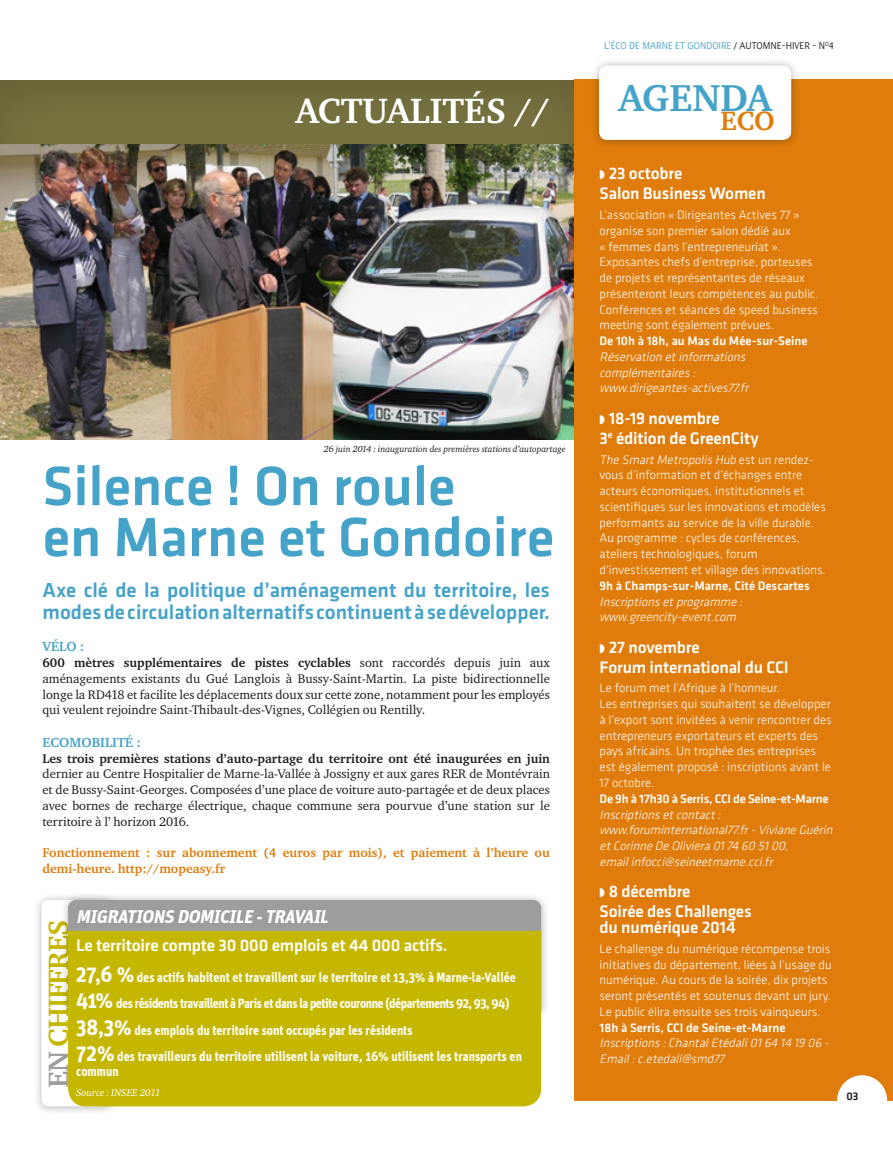
<style>
.page{position:relative;width:893px;height:1149px;background:#fff}
.page>*{position:absolute;margin:0;border:0;box-sizing:border-box;transform-origin:0 0}
.t1{font:500 57.3px/51px "Klavika";color:#45a3c9}
.t2{font:700 38.4px "Charter ITC";color:#45a3c9}
.t3{font:700 36px "Charter ITC";color:#fff}
.t4{font:700 28.65px "Charter ITC";letter-spacing:-.04em;color:#c5b700}
.t5{font:700 27.15px "Charter ITC";color:#df7c0b}
.t6{font:500 21px/22.5px "Klavika";color:#45a3c9}
.t7{font:italic 700 18.6px "Unit";color:#fff}
.t8{font:500 17.25px/19.8px "Klavika";letter-spacing:-.01em;color:#fff}
.t9{font:700 13.5px/26.5px "Unit";letter-spacing:-.005em;color:#fff;scale:.9 1}
.t10{font:700 13.5px "Charter ITC";color:#45a3c9}
.t11{font:700 12.9px/15.8px "Charter ITC";color:#df7c0b}
.t12{font:300 12.75px/15.8px "Klavika";color:#fff}
.t13{font:12.75px/15.8px "Charter ITC";color:#1d1d1b;text-align:justify}
.t14{font:italic 300 12.75px/15.8px "Klavika";color:#fff}
.t15{font:500 12.75px "Klavika";color:#fff}
.t16{font:700 12.75px "Charter ITC";color:#1d1d1b}
.t17{font:500 12.75px "Klavika";letter-spacing:-.02em;color:#fff}
.t18{font:500 11.4px "Klavika";color:#1d1d1b}
.t19{font:condensed 10.05px "Ergo LT Pro";color:#45a3c9}
.t20{font:italic 10.05px "Charter ITC";color:#fff}
.t21{font:italic 9px "Charter ITC";color:#1d1d1b}
.s1{font-weight:700}
.s2{font-size:22.5px}
.s3{color:#9d9d9c}
.s4{color:#1d1d1b}
.s5{font-style:italic}
</style>
<div class="page">
<img style="left:0;top:145px;width:574px;height:294px">
<div style="left:0;top:80px;width:618px;height:65px;background:#736f3d"></div>
<hr style="left:0;top:80px;width:2px;height:65px;background:#6d693a">
<div style="left:574px;top:80px;width:319px;height:1020px;background:#df7c0b"></div>
<div style="left:591px;top:57px;width:209px;height:91px;background:#1d1d1b;opacity:.34"></div>
<div style="left:599px;top:66px;width:192px;height:74px;background:#fff;border-radius:8px"></div>
<div style="left:837px;top:1074px;width:50px;height:50px;background:#fff;border-radius:50%"></div>
<div style="left:33px;top:891px;width:86px;height:223px;background:#1d1d1b;opacity:.34"></div>
<div style="left:41px;top:899px;width:69px;height:207px;background:#fff;border-radius:7px"></div>
<div style="left:60px;top:891px;width:490px;height:127px;background:#1d1d1b;opacity:.34"></div>
<div style="left:68px;top:899px;width:473px;height:31px;background:#9d9d9c"></div>
<div style="left:68px;top:930px;width:473px;height:176px;background:#c5b700"></div>
<h3 class="t3" style="left:295px;top:89px;width:256px">ACTUALITÉS //</h3>
<p class="t21" style="left:324px;top:443px;width:243px">26 juin 2014 : inauguration des premières stations d’autopartage</p>
<h1 class="t1" style="left:43px;top:461px;width:513px">Silence ! On roule<br>en Marne et Gondoire</h1>
<h3 class="t6" style="left:43px;top:578px;width:509px">Axe clé de la politique d’aménagement du territoire, les modes de circulation alternatifs continuent à se développer.</h3>
<p class="t10" style="left:43px;top:638px;width:43px">VÉLO :</p>
<p class="t13" style="left:43px;top:654px;width:509px"><span class="s1">600 mètres supplémentaires de pistes cyclables</span> sont raccordés depuis juin aux aménagements existants du Gué Langlois à Bussy-Saint-Martin. La piste bidirectionnelle longe la RD418 et facilite les déplacements doux sur cette zone, notamment pour les employés qui veulent rejoindre Saint-Thibault-des-Vignes, Collégien ou Rentilly.</p>
<p class="t10" style="left:43px;top:733px;width:100px">ECOMOBILITÉ :</p>
<p class="t16" style="left:43px;top:750px;width:509px">Les trois premières stations d’auto-partage du territoire ont été inaugurées en juin</p>
<p class="t13" style="left:43px;top:765px;width:509px">dernier au Centre Hospitalier de Marne-la-Vallée à Jossigny et aux gares RER de Montévrain et de Bussy-Saint-Georges. Composées d’une place de voiture auto-partagée et de deux places avec bornes de recharge électrique, chaque commune sera pourvue d’une station sur le territoire à l’ horizon 2016.</p>
<p class="t11" style="left:43px;top:844px;width:509px">Fonctionnement : sur abonnement (4 euros par mois), et paiement à l’heure ou demi-heure. http://mopeasy.fr</p>
<h3 class="t7" style="left:76px;top:904px;width:258px">MIGRATIONS DOMICILE -TRAVAIL</h3>
<h3 class="t8" style="left:76px;top:935px;width:373px">Le territoire compte 30 000 emplois et 44 000 actifs.</h3>
<p class="t9" style="left:76px;top:963px;width:497px"><span class="s2">27,6 %</span> des actifs habitent et travaillent sur le territoire et 13,3% à Marne-la-Vallée <span class="s2">41%</span> des résidents travaillent à Paris et dans la petite couronne (départements 92, 93, 94)<br><span class="s2">38,3%</span> des emplois du territoire sont occupés par les résidents<br><span class="s2">72%</span> des travailleurs du territoire utilisent la voiture, 16% utilisent les transports en</p>
<p class="t9" style="left:76px;top:1057px;width:49px">commun</p>
<p class="t20" style="left:76px;top:1086px;width:86px">Source : INSEE 2011</p>
<h3 class="t4" style="left:40px;top:1087px;width:169px;rotate:-90deg"><span class="s3">EN</span> CHIFFRES</h3>
<p class="t19" style="left:604px;top:38px;width:231px">L’ÉCO DE MARNE ET GONDOIRE <span class="s4">/ AUTOMNE-HIVER - N</span><sup>O</sup><span class="s4">4</span></p>
<h2 class="t2" style="left:618px;top:74px;width:155px">AGENDA</h2>
<h3 class="t5" style="left:720px;top:104px;width:56px">ECO</h3>
<h3 class="t8" style="left:600px;top:164px;width:168px;text-indent:9px">23 octobre<br>Salon Business Women</h3>
<p class="t12" style="left:600px;top:207px;width:220px">L’association « Dirigeantes Actives 77 » organise son premier salon dédié aux<br>« femmes dans l’entrepreneuriat ».<br>Exposantes chefs d’entreprise, porteuses de projets et représentantes de réseaux présenteront leurs compétences au public.<br>Conférences et séances de speed business meeting sont également prévues.</p>
<p class="t15" style="left:600px;top:334px;width:209px">De 10h à 18h, au Mas du Mée-sur-Seine</p>
<p class="t14" style="left:600px;top:349px;width:153px">Réservation etinformations complémentaires: www.dirigeantes-actives77.fr</p>
<h3 class="t8" style="left:600px;top:408px;width:161px;text-indent:9px">18-19 novembre<br>3<sup>e</sup> édition de GreenCity</h3>
<p class="t12" style="left:600px;top:451px;width:228px"><span class="s5">The Smart Metropolis Hub</span> e s t u n re n d e z - vous d’information et d’échanges entre acteurs économiques, institutionnels et scientifiques sur les innovations et modèles performants au service de la ville durable.<br>Au programme : cycles de conférences, ateliers technologiques, forum d’investissement et village des innovations.</p>
<p class="t15" style="left:600px;top:578px;width:212px">9h à Champs-sur-Marne, Cité Descartes</p>
<p class="t14" style="left:600px;top:593px;width:147px">Inscriptionsetprogramme : www.greencity-event.com</p>
<h3 class="t8" style="left:600px;top:637px;width:191px;text-indent:9px">27 novembre<br>Forum international du CCI</h3>
<p class="t12" style="left:600px;top:680px;width:234px">Le forum met l’Afrique à l’honneur.<br>Les entreprises qui souhaitent se développer à l’export sont invitées à venir rencontrer des entrepreneurs exportateurs et experts des pays africains. Un trophée des entreprises est également proposé : inscriptions avant le 17 octobre.</p>
<p class="t17" style="left:600px;top:791px;width:230px">De 9h à 17h30 à Serris, CCI de Seine-et-Marne</p>
<p class="t14" style="left:600px;top:806px;width:237px">Inscriptionsetcontact: www.foruminternational77.fr-Viviane Guérin etCorinne De Oliviera 0174 60 5100, emailinfocci@seineetmarne.cci.fr</p>
<h3 class="t8" style="left:600px;top:881px;width:154px;text-indent:9px">8 décembre<br>Soirée des Challenges</h3>
<h3 class="t8" style="left:600px;top:917px;width:138px">du numérique 2014</h3>
<p class="t12" style="left:600px;top:940px;width:234px">Le challenge du numérique récompense trois initiatives du département, liées à l’usage du numérique. Au cours de la soirée, dix projets seront présentés et soutenus devant un jury.<br>Le public élira ensuite ses trois vainqueurs.</p>
<p class="t15" style="left:600px;top:1020px;width:187px">18h à Serris, CCI de Seine-et-Marne</p>
<p class="t14" style="left:600px;top:1035px;width:234px">Inscriptions:ChantalEtédali0164 14 19 06 -<br>Email:c.etedali@smd77</p>
<p class="t18" style="left:846px;top:1089px;width:14px">03</p>
</div>
